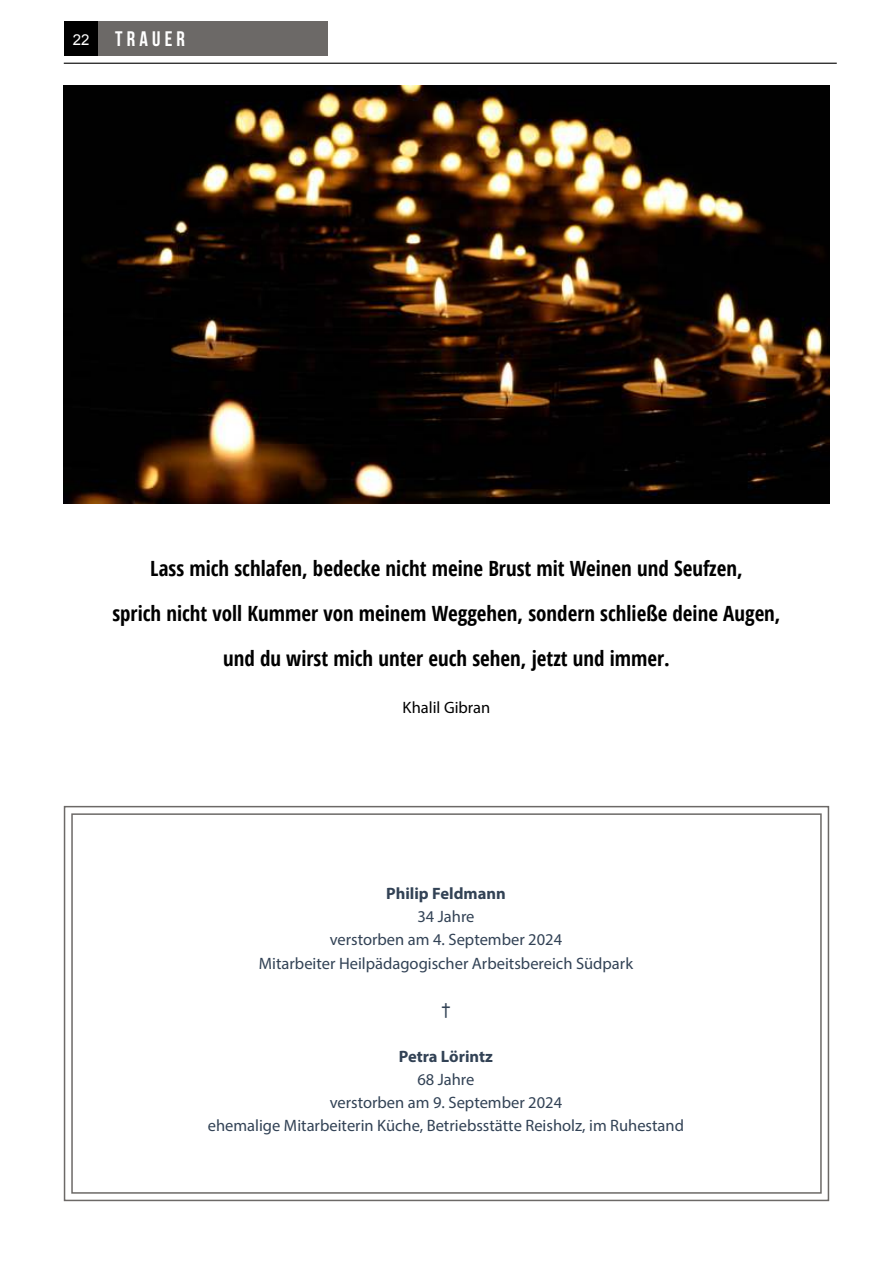
<style>
.page{position:relative;width:893px;height:1263px;background:#fff}
.page>*{position:absolute;margin:0;border:0;box-sizing:border-box;transform-origin:0 0}
.t1{font:700 21px/45px "Open Sans Condensed";color:#000;text-align:center}
.t2{font:21px "Bebas Neue";letter-spacing:.2em;color:#fff}
.t3{font:16.5px/23.2px "Myriad Pro";color:#324255;text-align:center}
.t4{font:700 16.5px "Myriad Pro";color:#324255}
.t5{font:16.5px "Myriad Pro";color:#000}
.t6{font:16.5px "Arial";color:#324255}
.s1{font-family:"Arial";font-size:15px}
</style>
<div class="page">
<div style="left:64px;top:21px;width:34px;height:35px;background:#000"></div>
<div style="left:98px;top:21px;width:230px;height:35px;background:#6c6967"></div>
<hr style="left:64px;top:63px;width:773px;height:1px;background:#000">
<img style="left:64px;top:85px;width:765px;height:419px">
<svg style="left:63px;top:805px;width:767px;height:397px"></svg>
<div style="left:71px;top:813px;width:751px;height:381px;border:2px solid #6c6967"></div>
<p class="t2" style="left:73px;top:27px;width:114px"><span class="s1">22</span> TRAUER</p>
<p class="t1" style="left:112px;top:548px;width:670px">Lass mich schlafen, bedecke nicht meine Brust mit Weinen und Seufzen,<br>sprich nicht voll Kummer von meinem Weggehen, sondern schließe deine Augen, und du wirst mich unter euch sehen, jetzt und immer.</p>
<p class="t5" style="left:403px;top:699px;width:89px">Khalil Gibran</p>
<p class="t4" style="left:386px;top:885px;width:121px">Philip Feldmann</p>
<p class="t3" style="left:259px;top:905px;width:376px">34 Jahre<br>verstorben am 4. September 2024<br>Mitarbeiter Heilpädagogischer Arbeitsbereich Südpark</p>
<p class="t6" style="left:441px;top:1003px;width:11px">†</p>
<p class="t4" style="left:399px;top:1048px;width:96px">Petra Lörintz</p>
<p class="t3" style="left:208px;top:1068px;width:478px">68 Jahre<br>verstorben am 9. September 2024<br>ehemalige Mitarbeiterin Küche, Betriebsstätte Reisholz, im Ruhestand</p>
</div>
